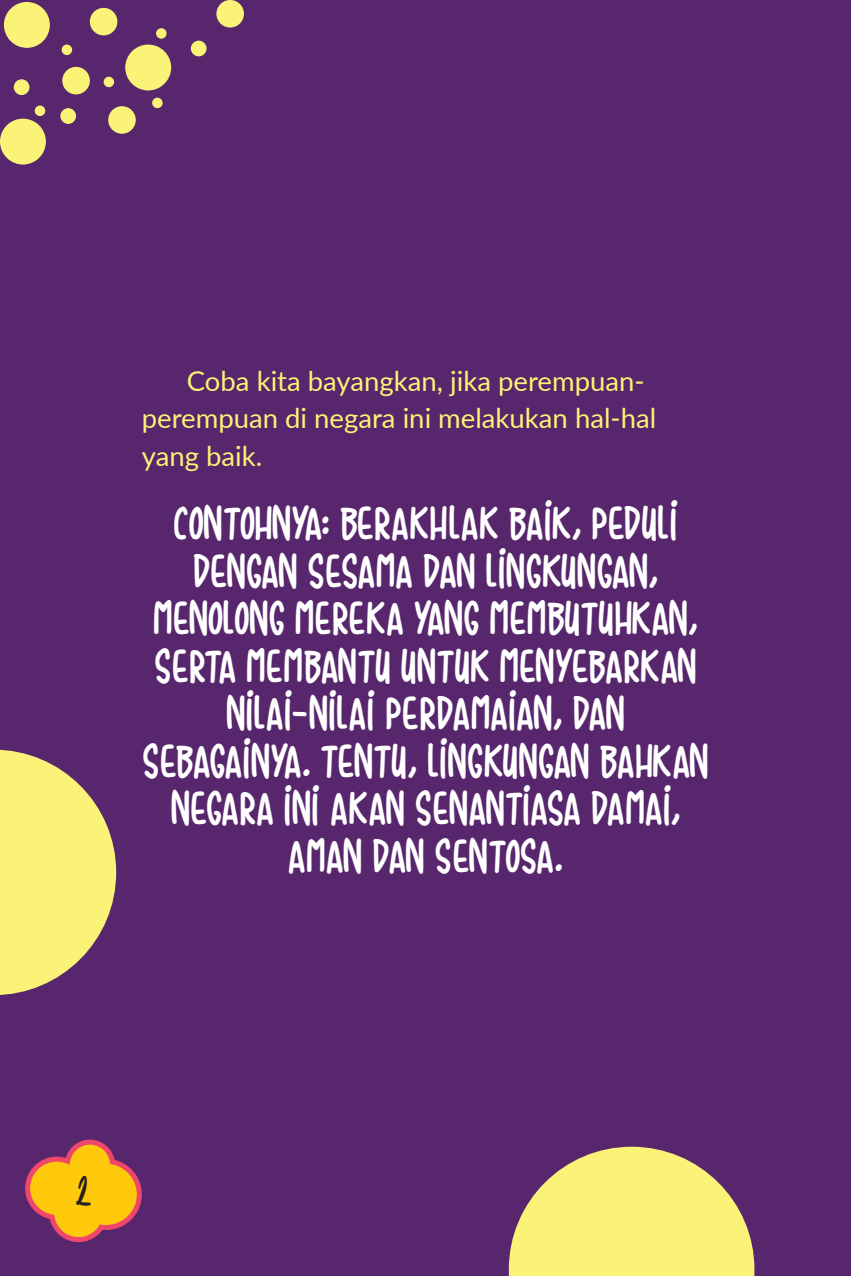
<style>
.page{position:relative;width:851px;height:1276px;background:#fff}
.page>*{position:absolute;margin:0;border:0;box-sizing:border-box;transform-origin:0 0}
.t1{font:37.5px/47.5px "Sudden Desires";color:#fff;text-align:center}
.t2{font:30px "Beautyandthe Beast";color:#231f20}
.t3{font:27.5px/37.5px "Lato";color:#faf377}
</style>
<div class="page">
<div style="left:0;top:0;width:850px;height:1276px;background:#57266c"></div>
<div style="left:4px;top:2px;width:46px;height:46px;background:#faf377;border-radius:50%"></div>
<div style="left:125px;top:45px;width:46px;height:45px;background:#faf377;border-radius:50%"></div>
<div style="left:0;top:119px;width:46px;height:45px;background:#faf377;border-radius:50%"></div>
<div style="left:62px;top:67px;width:28px;height:27px;background:#faf377;border-radius:50%"></div>
<div style="left:216px;top:0;width:28px;height:28px;background:#faf377;border-radius:50%"></div>
<div style="left:108px;top:106px;width:28px;height:28px;background:#faf377;border-radius:50%"></div>
<div style="left:90px;top:8px;width:27px;height:27px;background:#faf377;border-radius:50%"></div>
<div style="left:14px;top:79px;width:15px;height:16px;background:#faf377;border-radius:50%"></div>
<div style="left:191px;top:41px;width:15px;height:15px;background:#faf377;border-radius:50%"></div>
<div style="left:60px;top:108px;width:16px;height:16px;background:#faf377;border-radius:50%"></div>
<div style="left:62px;top:45px;width:10px;height:10px;background:#faf377;border-radius:50%"></div>
<div style="left:156px;top:28px;width:10px;height:11px;background:#faf377;border-radius:50%"></div>
<div style="left:104px;top:77px;width:10px;height:10px;background:#faf377;border-radius:50%"></div>
<div style="left:152px;top:98px;width:11px;height:10px;background:#faf377;border-radius:50%"></div>
<div style="left:35px;top:106px;width:10px;height:10px;background:#faf377;border-radius:50%"></div>
<svg style="left:508px;top:1146px;width:246px;height:130px"></svg>
<svg style="left:0;top:749px;width:116px;height:246px"></svg>
<svg style="left:25px;top:1139px;width:117px;height:104px"></svg>
<p class="t3" style="left:142px;top:361px;width:516px;text-indent:45px">Coba kita bayangkan, jika perempuan&shy;perempuan di negara ini melakukan hal-hal yang baik.</p>
<p class="t1" style="left:143px;top:497px;width:567px">CONTOHNYA: BERAKHLAK BAIK, PEDULI<br>DENGAN SESAMA DAN LINGKUNGAN,<br>MENOLONG MEREKA YANG MEMBUTUHKAN,<br>SERTA MEMBANTU UNTUK MENYEBARKAN<br>NILAI-NILAI PERDAMAIAN, DAN<br>SEBAGAINYA. TENTU, LINGKUNGAN BAHKAN<br>NEGARA INI AKAN SENANTIASA DAMAI,<br>AMAN DAN SENTOSA.</p>
<p class="t2" style="left:76px;top:1169px;width:16px">2</p>
</div>
